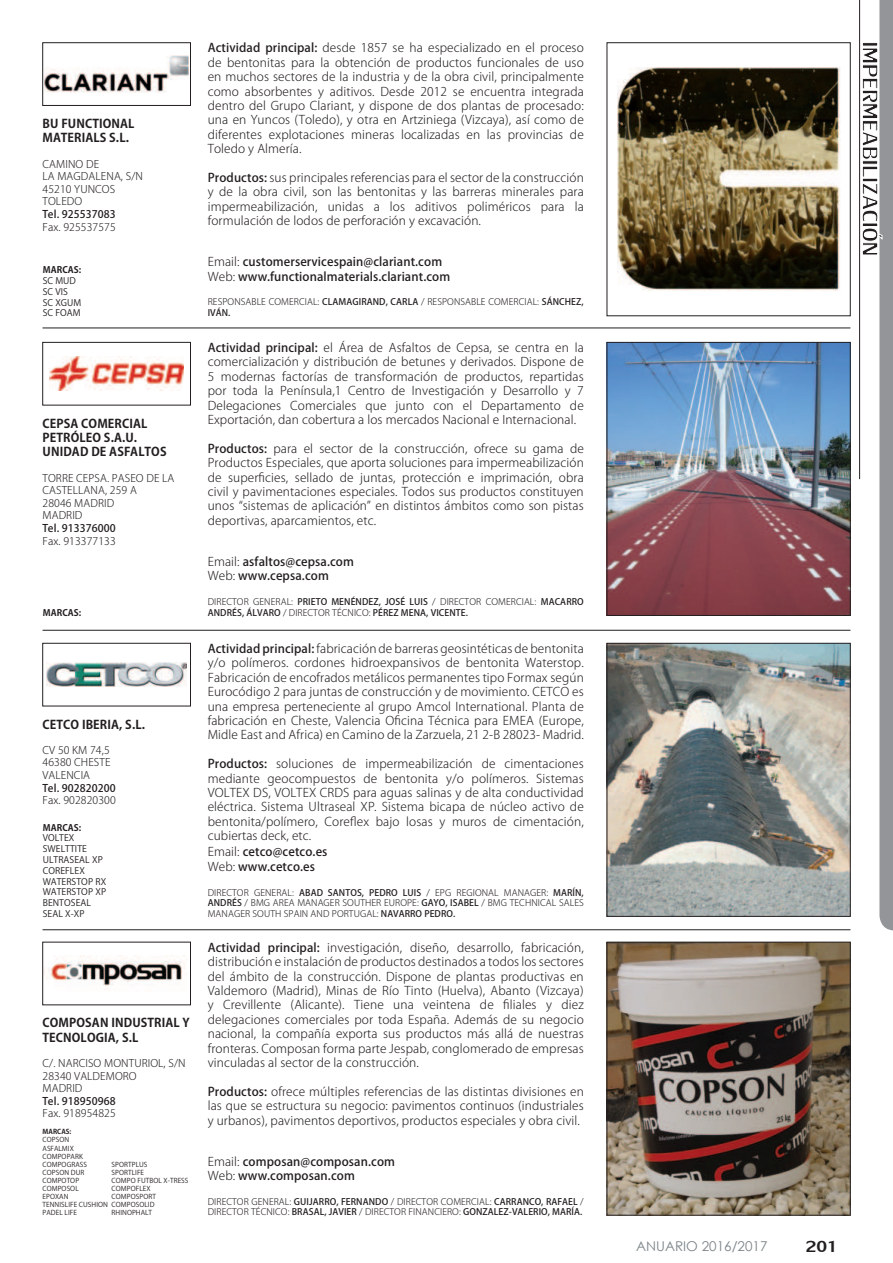
<style>
.page{position:relative;width:893px;height:1263px;background:#fff}
.page>*{position:absolute;margin:0;border:0;box-sizing:border-box;transform-origin:0 0}
.t1{font:24px "Lily UPC";color:#231f20}
.t2{font:13.5px "Century Gothic";color:#7b8387}
.t3{font:300 12px/14.4px "Koz Go Pro";letter-spacing:.01em;color:#231f20;text-align:justify}
.t4{font:500 12px/14.4px "Koz Go Pro";letter-spacing:.01em;color:#231f20}
.t5{font:700 12px/14.4px "Koz Go Pro";letter-spacing:.01em;color:#231f20}
.t6{font:300 10.5px/12.6px "Koz Go Pro";letter-spacing:.01em;color:#231f20}
.t7{font:500 10.5px "Koz Go Pro";letter-spacing:.01em;color:#231f20}
.t8{font:300 9px/10.5px "Koz Go Pro";letter-spacing:.01em;color:#231f20}
.t9{font:9px/10.8px "Koz Go Pro";letter-spacing:.01em;color:#231f20}
.t10{font:500 9px "Koz Go Pro";letter-spacing:.01em;color:#231f20}
.t11{font:700 9px "Koz Go Pro";letter-spacing:.01em;color:#231f20}
.t12{font:6.75px/8.1px "Koz Go Pro";letter-spacing:.01em;color:#231f20}
.t13{font:700 6.75px "Koz Go Pro";letter-spacing:.01em;color:#231f20}
.s1{font-weight:500}
.s2{font-weight:300}
</style>
<div class="page">
<hr style="left:43px;top:328px;width:807px;height:1px;background:#231f20">
<hr style="left:43px;top:630px;width:807px;height:1px;background:#231f20">
<hr style="left:43px;top:929px;width:807px;height:1px;background:#231f20">
<img style="left:617px;top:67px;width:223px;height:224px">
<img style="left:45px;top:55px;width:143px;height:38px">
<div style="left:43px;top:43px;width:148px;height:63px;border:1px solid #231f20"></div>
<img style="left:609px;top:344px;width:239px;height:270px">
<div style="left:607px;top:342px;width:243px;height:274px;border:1px solid #231f20"></div>
<img style="left:49px;top:356px;width:135px;height:35px">
<div style="left:43px;top:342px;width:148px;height:63px;border:1px solid #231f20"></div>
<img style="left:609px;top:645px;width:239px;height:269px">
<div style="left:607px;top:643px;width:243px;height:273px;border:1px solid #231f20"></div>
<img style="left:47px;top:663px;width:139px;height:24px">
<div style="left:43px;top:643px;width:148px;height:63px;border:1px solid #231f20"></div>
<img style="left:609px;top:944px;width:239px;height:269px">
<div style="left:607px;top:942px;width:243px;height:273px;border:1px solid #231f20"></div>
<img style="left:47px;top:955px;width:139px;height:31px">
<svg style="left:862px;top:0;width:31px;height:930px"></svg>
<hr style="left:859px;top:0;width:1px;height:479px;background:#231f20">
<p class="t5" style="left:43px;top:117px;width:94px">BU FUNCTIONAL<br>MATERIALS S.L.</p>
<p class="t6" style="left:43px;top:157px;width:102px">CAMINO DE<br>LA MAGDALENA, S/N<br>45210 YUNCOS<br>TOLEDO</p>
<p class="t7" style="left:43px;top:207px;width:75px">Tel. 925537083</p>
<p class="t6" style="left:43px;top:220px;width:75px">Fax. 925537575</p>
<p class="t11" style="left:43px;top:264px;width:40px">MARCAS:</p>
<p class="t9" style="left:43px;top:275px;width:40px">SC MUD<br>SC VIS<br>SC XGUM<br>SC FOAM</p>
<p class="t5" style="left:43px;top:417px;width:126px">CEPSA COMERCIAL<br>PETRÓLEO S.A.U.<br>UNIDAD DE ASFALTOS</p>
<p class="t6" style="left:43px;top:471px;width:133px">TORRE CEPSA. PASEO DE LA<br>CASTELLANA, 259 A<br>28046 MADRID<br>MADRID</p>
<p class="t7" style="left:43px;top:521px;width:75px">Tel. 913376000</p>
<p class="t6" style="left:43px;top:534px;width:75px">Fax. 913377133</p>
<p class="t3" style="left:208px;top:41px;width:378px"><span class="s1">Actividad principal:</span> desde 1857 se ha especializado en el proceso de bentonitas para la obtención de productos funcionales de uso en muchos sectores de la industria y de la obra civil, principalmente como absorbentes y aditivos. Desde 2012 se encuentra integrada dentro del Grupo Clariant, y dispone de dos plantas de procesado: una en Yuncos (Toledo), y otra en Artziniega (Vizcaya), así como de diferentes explotaciones mineras localizadas en las provincias de Toledo y Almería.</p>
<p class="t3" style="left:208px;top:170px;width:378px"><span class="s1">Productos:</span> sus principales referencias para el sector de la construcción y de la obra civil, son las bentonitas y las barreras minerales para impermeabilización, unidas a los aditivos poliméricos para la formulación de lodos de perforación y excavación.</p>
<p class="t4" style="left:208px;top:255px;width:244px"><span class="s2">Email:</span> customerservicespain@clariant.com<br><span class="s2">Web:</span> www.functionalmaterials.clariant.com</p>
<p class="t8" style="left:208px;top:297px;width:378px">RESPONSABLE COMERCIAL: <span class="s1">CLAMAGIRAND, CARLA</span> / RESPONSABLE COMERCIAL: <span class="s1">SÁNCHEZ,<br>IVÁN.</span></p>
<p class="t3" style="left:208px;top:340px;width:378px"><span class="s1">Actividad principal:</span> el Área de Asfaltos de Cepsa, se centra en la comercialización y distribución de betunes y derivados. Dispone de 5 modernas factorías de transformación de productos, repartidas por toda la Península,1 Centro de Investigación y Desarrollo y 7<br>Delegaciones Comerciales que junto con el Departamento de Exportación, dan cobertura a los mercados Nacional e Internacional.</p>
<p class="t3" style="left:208px;top:441px;width:378px"><span class="s1">Productos:</span> para el sector de la construcción, ofrece su gama de Productos Especiales, que aporta soluciones para impermeabilización de super昀椀cies, sellado de juntas, protección e imprimación, obra civil y pavimentaciones especiales. Todos sus productos constituyen unos “sistemas de aplicación” en distintos ámbitos como son pistas deportivas, aparcamientos, etc.</p>
<p class="t4" style="left:208px;top:555px;width:148px"><span class="s2">Email:</span> asfaltos@cepsa.com<br><span class="s2">Web:</span> www.cepsa.com</p>
<p class="t8" style="left:208px;top:597px;width:378px">DIRECTOR GENERAL: <span class="s1">PRIETO MENÉNDEZ, JOSÉ LUIS</span> / DIRECTOR COMERCIAL: <span class="s1">MACARRO</span></p>
<p class="t11" style="left:43px;top:607px;width:40px">MARCAS:</p>
<p class="t10" style="left:208px;top:606px;width:262px">ANDRÉS, ÁLVARO <span class="s2">/ DIRECTOR TÉCNICO:</span> PÉREZ MENA, VICENTE.</p>
<p class="t3" style="left:208px;top:641px;width:378px"><span class="s1">Actividad principal:</span> fabricación de barreras geosintéticas de bentonita y/o polímeros. cordones hidroexpansivos de bentonita Waterstop.<br>Fabricación de encofrados metálicos permanentes tipo Formax según Eurocódigo 2 para juntas de construcción y de movimiento. CETCO es una empresa perteneciente al grupo Amcol International. Planta de fabricación en Cheste, Valencia O昀椀cina Técnica para EMEA (Europe, Midle East and Africa) en Camino de la Zarzuela, 21 2-B 28023- Madrid.</p>
<p class="t3" style="left:208px;top:757px;width:378px"><span class="s1">Productos:</span> soluciones de impermeabilización de cimentaciones mediante geocompuestos de bentonita y/o polímeros. Sistemas VOLTEX DS, VOLTEX CRDS para aguas salinas y de alta conductividad eléctrica. Sistema Ultraseal XP. Sistema bicapa de núcleo activo de bentonita/polímero, Core昀氀ex bajo losas y muros de cimentación, cubiertas deck, etc.</p>
<p class="t5" style="left:43px;top:718px;width:104px">CETCO IBERIA, S.L.</p>
<p class="t6" style="left:43px;top:744px;width:70px;text-align:justify">CV 50 KM 74,5<br>46380 CHESTE VALENCIA</p>
<p class="t7" style="left:43px;top:781px;width:75px">Tel. 902820200</p>
<p class="t6" style="left:43px;top:794px;width:75px">Fax. 902820300</p>
<p class="t11" style="left:43px;top:821px;width:40px">MARCAS:</p>
<p class="t9" style="left:43px;top:833px;width:65px">VOLTEX<br>SWELTTITE<br>ULTRASEAL XP<br>COREFLEX<br>WATERSTOP RX<br>WATERSTOP XP<br>BENTOSEAL<br>SEAL X-XP</p>
<p class="t4" style="left:208px;top:845px;width:121px"><span class="s2">Email:</span> cetco@cetco.es<br><span class="s2">Web:</span> www.cetco.es</p>
<p class="t8" style="left:208px;top:887px;width:378px;text-align:justify">DIRECTOR GENERAL: <span class="s1">ABAD SANTOS, PEDRO LUIS</span> / EPG REGIONAL MANAGER: <span class="s1">MARÍN, ANDRÉS</span> / BMG AREA MANAGER SOUTHER EUROPE: <span class="s1">GAYO, ISABEL</span> / BMG TECHNICAL SALES MANAGER SOUTH SPAIN AND PORTUGAL: <span class="s1">NAVARRO PEDRO.</span></p>
<p class="t5" style="left:43px;top:1016px;width:149px">COMPOSAN INDUSTRIAL Y<br>TECNOLOGIA, S.L</p>
<p class="t6" style="left:43px;top:1057px;width:145px">C/. NARCISO MONTURIOL, S/N<br>28340 VALDEMORO<br>MADRID</p>
<p class="t7" style="left:43px;top:1094px;width:75px">Tel. 918950968</p>
<p class="t6" style="left:43px;top:1107px;width:75px">Fax. 918954825</p>
<p class="t13" style="left:43px;top:1127px;width:30px">MARCAS:</p>
<p class="t12" style="left:43px;top:1136px;width:67px">COPSON<br>ASFALMIX<br>COMPOPARK<br>COMPOGRASS<br>COPSON DUR<br>COMPOTOP<br>COMPOSOL<br>EPOXAN<br>TENNISLIFE CUSHION<br>PADEL LIFE</p>
<p class="t12" style="left:112px;top:1160px;width:78px">SPORTPLUS<br>SPORTLIFE<br>COMPO FUTBOL X-TRESS<br>COMPOFLEX<br>COMPOSPORT<br>COMPOSOLID<br>RHINOPHALT</p>
<p class="t3" style="left:208px;top:940px;width:378px"><span class="s1">Actividad principal:</span> investigación, diseño, desarrollo, fabricación, distribución e instalación de productos destinados a todos los sectores del ámbito de la construcción. Dispone de plantas productivas en Valdemoro (Madrid), Minas de Río Tinto (Huelva), Abanto (Vizcaya) y Crevillente (Alicante). Tiene una veintena de 昀椀liales y diez delegaciones comerciales por toda España. Además de su negocio nacional, la compañía exporta sus productos más allá de nuestras fronteras. Composan forma parte Jespab, conglomerado de empresas vinculadas al sector de la construcción.</p>
<p class="t3" style="left:208px;top:1084px;width:378px"><span class="s1">Productos:</span> ofrece múltiples referencias de las distintas divisiones en las que se estructura su negocio: pavimentos continuos (industriales y urbanos), pavimentos deportivos, productos especiales y obra civil.</p>
<p class="t4" style="left:208px;top:1154px;width:189px"><span class="s2">Email:</span> composan@composan.com<br><span class="s2">Web:</span> www.composan.com</p>
<p class="t8" style="left:208px;top:1196px;width:378px">DIRECTOR GENERAL: <span class="s1">GUIJARRO, FERNANDO</span> / DIRECTOR COMERCIAL: <span class="s1">CARRANCO, RAFAEL</span> /<br>DIRECTOR TÉCNICO: <span class="s1">BRASAL, JAVIER</span> / DIRECTOR FINANCIERO: <span class="s1">GONZALEZ-VALERIO, MARÍA.</span></p>
<p class="t2" style="left:636px;top:1241px;width:133px">ANUARIO 2016/2017</p>
<h1 class="t1" style="left:806px;top:1229px;width:34px">201</h1>
</div>
